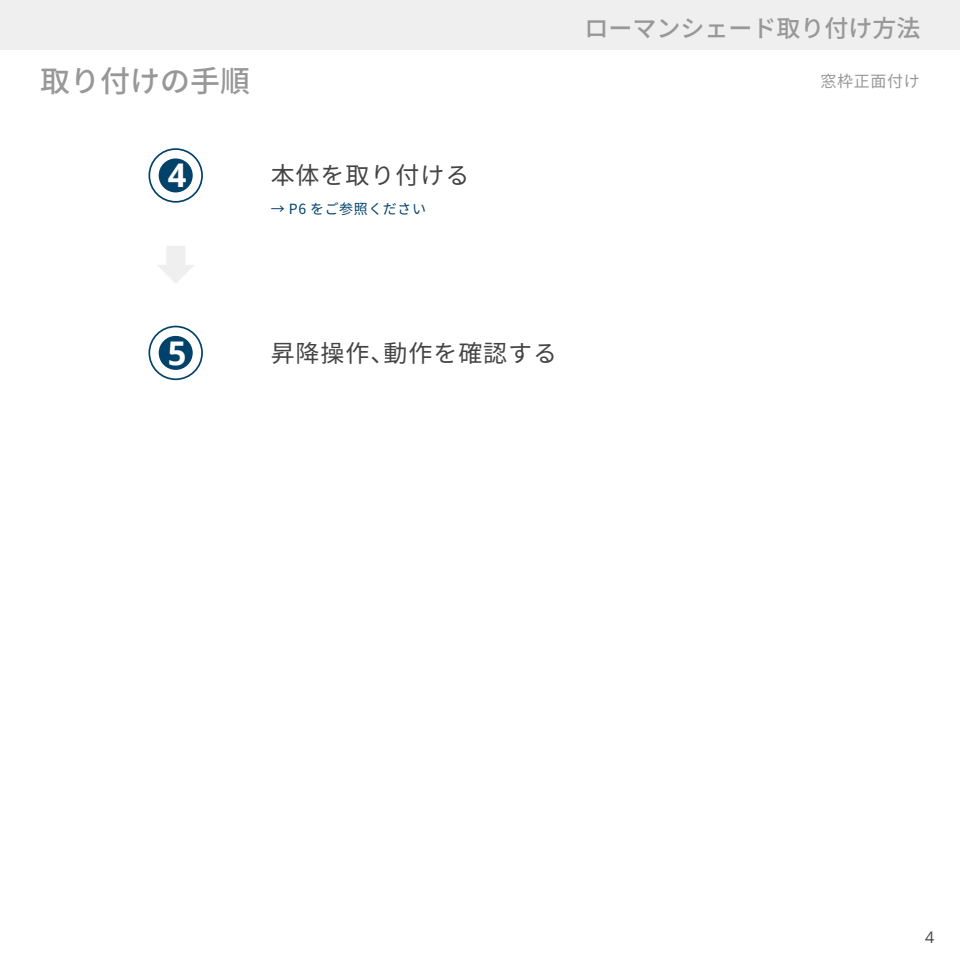
<style>
.page{position:relative;width:960px;height:960px;background:#fff}
.page>*{position:absolute;margin:0;border:0;box-sizing:border-box;transform-origin:0 0}
.t1{font:700 32.6px "Open Sans";color:#fff}
.t2{font:500 30px "Noto Sans CJ Kjp";color:#999899}
.t3{font:24px "Noto Sans CJ Kjp";letter-spacing:.04em;color:#454444}
.t4{font:500 24px "Noto Sans CJ Kjp";color:#999899}
.t5{font:16px "Noto Sans CJ Kjp";letter-spacing:.04em;color:#999899}
.t6{font:16px "Open Sans";color:#444}
.t7{font:14px "Noto Sans CJ Kjp";letter-spacing:.04em;color:#00426a}
</style>
<div class="page">
<div style="left:0;top:0;width:960px;height:50px;background:#efefef"></div>
<svg style="left:148px;top:148px;width:55px;height:55px"></svg>
<div style="left:150px;top:150px;width:51px;height:51px;background:#fff;border-radius:50%"></div>
<div style="left:159px;top:158px;width:34px;height:34px;background:#00426a;border-radius:50%"></div>
<svg style="left:158px;top:246px;width:36px;height:37px"></svg>
<svg style="left:148px;top:326px;width:55px;height:54px"></svg>
<div style="left:150px;top:327px;width:51px;height:51px;background:#fff;border-radius:50%"></div>
<div style="left:159px;top:336px;width:34px;height:34px;background:#00426a;border-radius:50%"></div>
<p class="t4" style="left:584px;top:15px;width:337px">ローマンシェード取り付け方法</p>
<p class="t2" style="left:40px;top:64px;width:212px">取り付けの手順</p>
<p class="t5" style="left:821px;top:72px;width:101px">窓枠正面付け</p>
<h1 class="t1" style="left:168px;top:152px;width:20px">4</h1>
<p class="t3" style="left:271px;top:162px;width:200px">本体を取り付ける</p>
<p class="t7" style="left:271px;top:201px;width:157px">→ P6 をご参照ください</p>
<h1 class="t1" style="left:168px;top:330px;width:20px">5</h1>
<p class="t3" style="left:271px;top:339px;width:288px">昇降操作、動作を確認する</p>
<p class="t6" style="left:925px;top:926px;width:11px">4</p>
</div>
